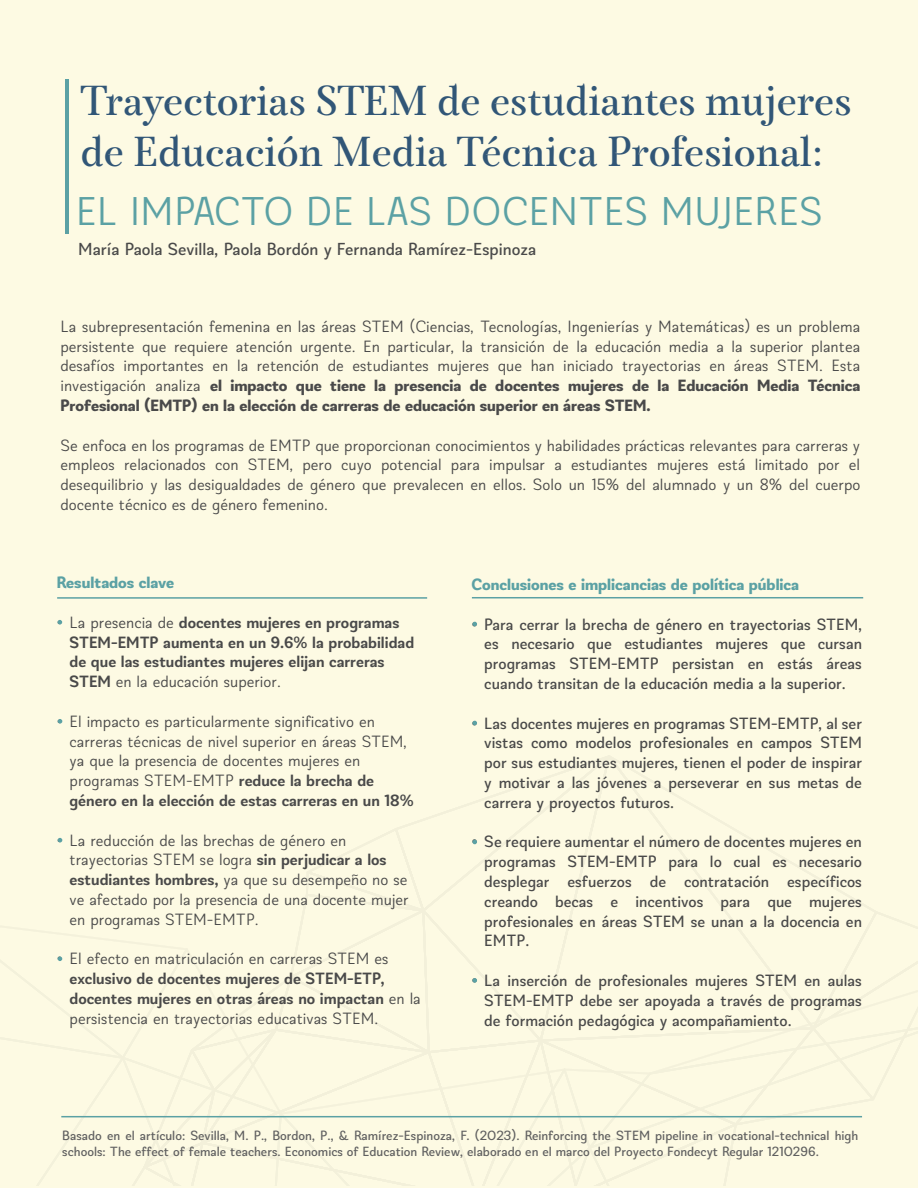
<style>
.page{position:relative;width:918px;height:1188px;background:#fdfae3}
.page>*{position:absolute;margin:0;border:0;box-sizing:border-box;transform-origin:0 0}
.t1{font:500 42.45px/51px "Biblioteca";color:#315677}
.t2{font:40.65px "Biblioteca Sans";color:#5ba1a4}
.t3{font:600 17.55px "Biblioteca Sans";color:#494949}
.t4{font:16.5px/19.8px "Biblioteca Sans";color:#494949;text-align:justify}
.t5{font:600 16.5px/19.8px "Biblioteca Sans";color:#494949;text-align:justify}
.t6{font:700 16.5px/19.8px "Biblioteca Sans";color:#494949}
.t7{font:900 16.5px "Biblioteca Sans";color:#5ba1a4}
.t8{font:600 13.5px/16.2px "Biblioteca Sans";color:#606060}
.s1{font-weight:900}
.s2{font-weight:400}
.s3{font-weight:700}
</style>
<div class="page">
<hr style="left:57px;top:597px;width:370px;height:2px;background:#5ba1a4">
<svg style="left:58px;top:620px;width:4px;height:5px"></svg>
<svg style="left:58px;top:719px;width:4px;height:5px"></svg>
<svg style="left:472px;top:622px;width:5px;height:4px"></svg>
<svg style="left:472px;top:721px;width:5px;height:4px"></svg>
<svg style="left:57px;top:837px;width:805px;height:281px"></svg>
<hr style="left:472px;top:597px;width:391px;height:1px;background:#5ba1a4">
<hr style="left:65px;top:79px;width:4px;height:155px;background:#5ba1a4">
<h1 class="t1" style="left:80px;top:76px;width:773px">Trayectorias STEM de estudiantes mujeres de Educación Media Técnica Profesional:</h1>
<h2 class="t2" style="left:76px;top:186px;width:749px">EL IMPACTO DE LAS DOCENTES MUJERES</h2>
<p class="t3" style="left:78px;top:238px;width:460px">María Paola Sevilla, Paola Bordón y Fernanda Ramírez-Espinoza</p>
<p class="t4" style="left:60px;top:316px;width:801px">La subrepresentación femenina en las áreas STEM (Ciencias, Tecnologías, Ingenierías y Matemáticas) es un problema persistente que requiere atención urgente. En particular, la transición de la educación media a la superior plantea desafíos importantes en la retención de estudiantes mujeres que han iniciado trayectorias en áreas STEM. Esta investigación analiza <span class="s1">el impacto que tiene la presencia de docentes mujeres de la Educación Media Técnica Profesional (EMTP) en la elección de carreras de educación superior en áreas STEM.</span></p>
<p class="t4" style="left:60px;top:435px;width:801px">Se enfoca en los programas de EMTP que proporcionan conocimientos y habilidades prácticas relevantes para carreras y empleos relacionados con STEM, pero cuyo potencial para impulsar a estudiantes mujeres está limitado por el desequilibrio y las desigualdades de género que prevalecen en ellos. Solo un 15% del alumnado y un 8% del cuerpo docente técnico es de género femenino.</p>
<p class="t7" style="left:57px;top:572px;width:119px">Resultados clave</p>
<p class="t6" style="left:70px;top:612px;width:346px;text-indent:-13px"><span class="s2">• La presencia de</span> docentes mujeres en programas STEM-EMTP aumenta en un 9.6% la probabilidad de que las estudiantes mujeres elijan carreras STEM <span class="s2">en la educación superior.</span></p>
<p class="t4" style="left:70px;top:711px;width:346px;text-align:left;text-indent:-13px">• El impacto es particularmente significativo en carreras técnicas de nivel superior en áreas STEM, ya que la presencia de docentes mujeres en programas STEM-EMTP <span class="s3">reduce la brecha de género en la elección de estas carreras en un 18%</span></p>
<p class="t4" style="left:70px;top:830px;width:341px;text-align:left;text-indent:-13px">• La reducción de las brechas de género en trayectorias STEM se logra <span class="s3">sin perjudicar a los estudiantes hombres,</span> ya que su desempeño no se ve afectado por la presencia de una docente mujer en programas STEM-EMTP.</p>
<p class="t4" style="left:57px;top:949px;width:333px">• El efecto en matriculación en carreras STEM es</p>
<p class="t6" style="left:70px;top:969px;width:353px">exclusivo de docentes mujeres de STEM-ETP, docentes mujeres en otras áreas no impactan <span class="s2">en la persistencia en trayectorias educativas STEM.</span></p>
<p class="t7" style="left:472px;top:574px;width:329px">Conclusiones e implicancias de política pública</p>
<p class="t5" style="left:484px;top:614px;width:379px;text-indent:-13px">• Para cerrar la brecha de género en trayectorias STEM, es necesario que estudiantes mujeres que cursan programas STEM-EMTP persistan en estás áreas cuando transitan de la educación media a la superior.</p>
<p class="t5" style="left:484px;top:713px;width:379px;text-indent:-13px">• Las docentes mujeres en programas STEM-EMTP, al ser vistas como modelos profesionales en campos STEM por sus estudiantes mujeres, tienen el poder de inspirar y motivar a las jóvenes a perseverar en sus metas de carrera y proyectos futuros.</p>
<p class="t5" style="left:484px;top:832px;width:379px;text-indent:-13px">• Se requiere aumentar el número de docentes mujeres en programas STEM-EMTP para lo cual es necesario desplegar esfuerzos de contratación específicos creando becas e incentivos para que mujeres profesionales en áreas STEM se unan a la docencia en EMTP.</p>
<p class="t5" style="left:484px;top:971px;width:379px;text-indent:-13px">• La inserción de profesionales mujeres STEM en aulas STEM-EMTP debe ser apoyada a través de programas de formación pedagógica y acompañamiento.</p>
<p class="t8" style="left:62px;top:1127px;width:798px">Basado en el artículo: Sevilla, M. P., Bordon, P., &amp; Ramírez-Espinoza, F. (2023). Reinforcing the STEM pipeline in vocational-technical high schools: The effect of female teachers. Economics of Education Review, elaborado en el marco del Proyecto Fondecyt Regular 1210296.</p>
</div>
